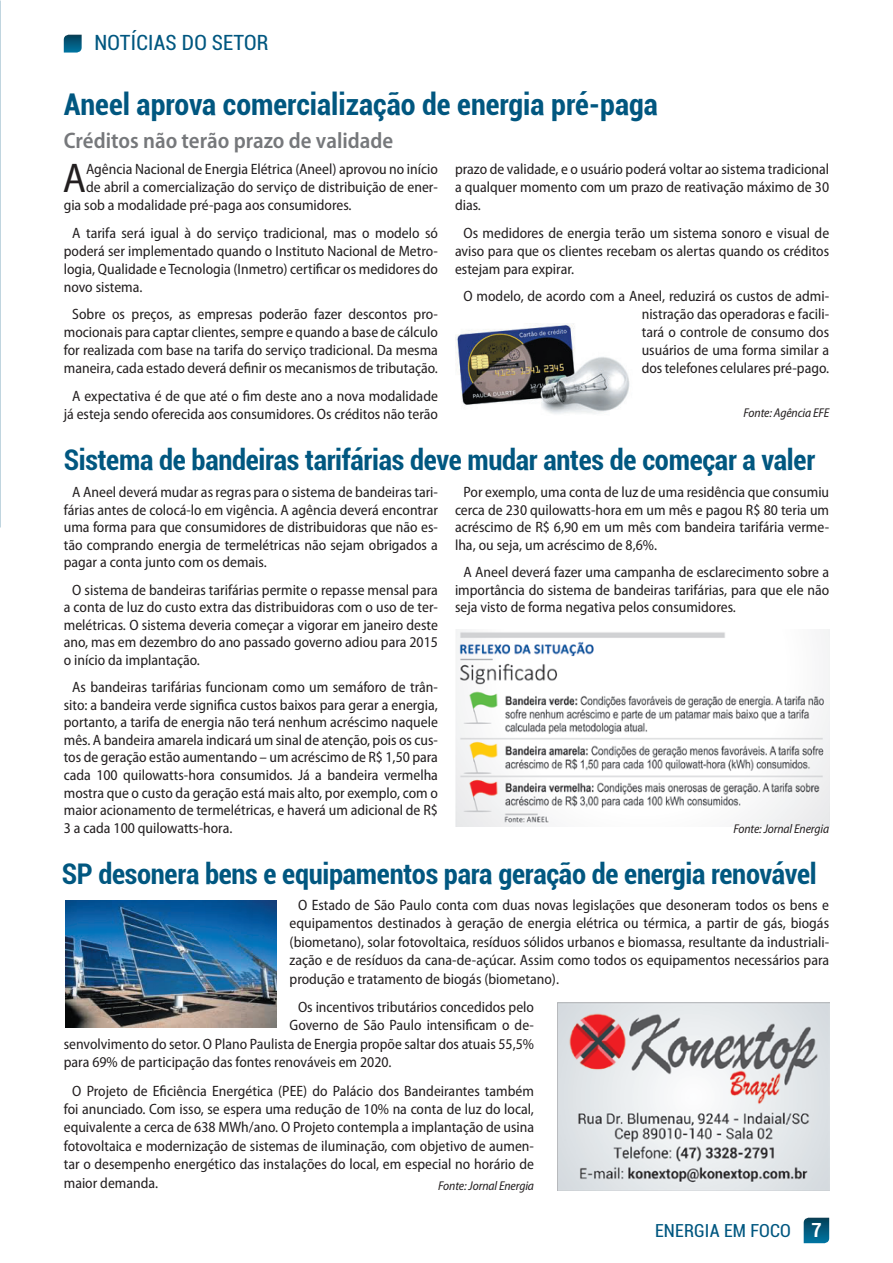
<style>
.page{position:relative;width:893px;height:1263px;background:#fff}
.page>*{position:absolute;margin:0;border:0;box-sizing:border-box;transform-origin:0 0}
.t1{font:semi-condensed 41.7px "Myriad Pro";color:#231f20}
.t2{font:700 condensed 30px "Roboto";color:#015780}
.t3{font:700 condensed 28.5px "Roboto";letter-spacing:-.01em;color:#015780}
.t4{font:600 semi-condensed 22.5px "Myriad Pro";color:#76787b}
.t5{font:condensed 21px "Roboto";letter-spacing:.01em;color:#015780}
.t6{font:700 condensed 19.5px "Roboto";color:#fff}
.t7{font:condensed 18px "Roboto";letter-spacing:.01em;color:#015780}
.t8{font:semi-condensed 15px/17.5px "Myriad Pro";color:#231f20;text-align:justify}
.t9{font:italic semi-condensed 12.75px "Myriad Pro";letter-spacing:-.01em;color:#231f20}
</style>
<div class="page">
<svg style="left:804px;top:1218px;width:25px;height:25px"></svg>
<svg style="left:64px;top:35px;width:18px;height:18px"></svg>
<img style="left:455px;top:324px;width:175px;height:90px">
<img style="left:456px;top:629px;width:373px;height:197px">
<img style="left:65px;top:900px;width:212px;height:128px">
<img style="left:557px;top:1002px;width:273px;height:188px">
<p class="t5" style="left:94px;top:28px;width:176px">NOTÍCIAS DO SETOR</p>
<p class="t2" style="left:64px;top:84px;width:595px">Aneel aprova comercialização de energia pré-paga</p>
<p class="t4" style="left:64px;top:126px;width:331px">Créditos não terão prazo de validade</p>
<p class="t1" style="left:63px;top:152px;width:25px">A</p>
<p class="t8" style="left:86px;top:160px;width:353px">Agência Nacional de Energia Elétrica (Aneel) aprovou no início</p>
<p class="t8" style="left:86px;top:178px;width:353px">de abril a comercialização do serviço de distribuição de ener-</p>
<p class="t8" style="left:64px;top:196px;width:289px">gia sob a modalidade pré-paga aos consumidores.</p>
<p class="t8" style="left:64px;top:223px;width:376px;line-height:18px;text-indent:9px">A tarifa será igual à do serviço tradicional, mas o modelo só poderá ser implementado quando o Instituto Nacional de Metro&shy;logia, Qualidade e Tecnologia (Inmetro) certificar os medidores do novo sistema.</p>
<p class="t8" style="left:64px;top:305px;width:376px;line-height:18px;text-align:center">Sobre os preços, as empresas poderão fazer descontos pro&shy;mocionais para captar clientes, sempre e quando a base de cálculo for realizada com base na tarifa do serviço tradicional. Da mesma maneira, cada estado deverá definir os mecanismos de tributação.</p>
<p class="t8" style="left:64px;top:387px;width:376px;line-height:18px;text-align:center">A expectativa é de que até o fim deste ano a nova modalidade já esteja sendo oferecida aos consumidores. Os créditos não terão</p>
<p class="t8" style="left:455px;top:159px;width:376px;line-height:18px">prazo de validade, e o usuário poderá voltar ao sistema tradicional a qualquer momento com um prazo de reativação máximo de 30 dias.</p>
<p class="t8" style="left:455px;top:223px;width:376px;line-height:18px;text-indent:9px">Os medidores de energia terão um sistema sonoro e visual de aviso para que os clientes recebam os alertas quando os créditos estejam para expirar.</p>
<p class="t8" style="left:642px;top:287px;width:189px;line-height:18px;text-indent:-178px">O modelo, de acordo com a Aneel, reduzirá os custos de admi&shy;nistração das operadoras e facili&shy;tará o controle de consumo dos usuários de uma forma similar a dos telefones celulares pré-pago.</p>
<p class="t9" style="left:744px;top:405px;width:87px">Fonte: Agência EFE</p>
<p class="t3" style="left:64px;top:440px;width:753px">Sistema de bandeiras tarifárias deve mudar antes de começar a valer</p>
<p class="t8" style="left:64px;top:483px;width:376px;text-indent:9px">A Aneel deverá mudar as regras para o sistema de bandeiras tari&shy;fárias antes de colocá-lo em vigência. A agência deverá encontrar uma forma para que consumidores de distribuidoras que não es&shy;tão comprando energia de termelétricas não sejam obrigados a pagar a conta junto com os demais.</p>
<p class="t8" style="left:64px;top:581px;width:376px;text-indent:9px">O sistema de bandeiras tarifárias permite o repasse mensal para a conta de luz do custo extra das distribuidoras com o uso de ter&shy;melétricas. O sistema deveria começar a vigorar em janeiro deste ano, mas em dezembro do ano passado governo adiou para 2015 o início da implantação.</p>
<p class="t8" style="left:64px;top:678px;width:376px;text-indent:9px">As bandeiras tarifárias funcionam como um semáforo de trân&shy;sito: a bandeira verde significa custos baixos para gerar a energia, portanto, a tarifa de energia não terá nenhum acréscimo naquele mês. A bandeira amarela indicará um sinal de atenção, pois os cus&shy;tos de geração estão aumentando – um acréscimo de R$ 1,50 para cada 100 quilowatts-hora consumidos. Já a bandeira vermelha mostra que o custo da geração está mais alto, por exemplo, com o maior acionamento de termelétricas, e haverá um adicional de R$ 3 a cada 100 quilowatts-hora.</p>
<p class="t8" style="left:455px;top:483px;width:376px;text-indent:9px">Por exemplo, uma conta de luz de uma residência que consumiu cerca de 230 quilowatts-hora em um mês e pagou R$ 80 teria um acréscimo de R$ 6,90 em um mês com bandeira tarifária verme&shy;lha, ou seja, um acréscimo de 8,6%.</p>
<p class="t8" style="left:455px;top:563px;width:376px;text-indent:9px">A Aneel deverá fazer uma campanha de esclarecimento sobre a importância do sistema de bandeiras tarifárias, para que ele não seja visto de forma negativa pelos consumidores.</p>
<p class="t9" style="left:733px;top:821px;width:97px">Fonte: Jornal Energia</p>
<p class="t3" style="left:62px;top:854px;width:756px">SP desonera bens e equipamentos para geração de energia renovável</p>
<p class="t8" style="left:290px;top:895px;width:541px;line-height:18.5px;text-indent:9px">O Estado de São Paulo conta com duas novas legislações que desoneram todos os bens e equipamentos destinados à geração de energia elétrica ou térmica, a partir de gás, biogás (biometano), solar fotovoltaica, resíduos sólidos urbanos e biomassa, resultante da industriali&shy;zação e de resíduos da cana-de-açúcar. Assim como todos os equipamentos necessários para produção e tratamento de biogás (biometano).</p>
<p class="t8" style="left:298px;top:998px;width:238px">Os incentivos tributários concedidos pelo</p>
<p class="t8" style="left:290px;top:1016px;width:246px">Governo de São Paulo intensificam o de-</p>
<p class="t8" style="left:64px;top:1035px;width:472px">senvolvimento do setor. O Plano Paulista de Energia propõe saltar dos atuais 55,5%</p>
<p class="t8" style="left:64px;top:1053px;width:329px">para 69% de participação das fontes renováveis em 2020.</p>
<p class="t8" style="left:64px;top:1081px;width:472px;line-height:18.5px;text-indent:9px">O Projeto de Eficiência Energética (PEE) do Palácio dos Bandeirantes também foi anunciado. Com isso, se espera uma redução de 10% na conta de luz do local, equivalente a cerca de 638 MWh/ano. O Projeto contempla a implantação de usina fotovoltaica e modernização de sistemas de iluminação, com objetivo de aumen&shy;tar o desempenho energético das instalações do local, em especial no horário de maior demanda.</p>
<p class="t9" style="left:438px;top:1178px;width:97px">Fonte: Jornal Energia</p>
<p class="t7" style="left:655px;top:1218px;width:137px">ENERGIA EM FOCO</p>
<p class="t6" style="left:811px;top:1217px;width:12px">7</p>
</div>
